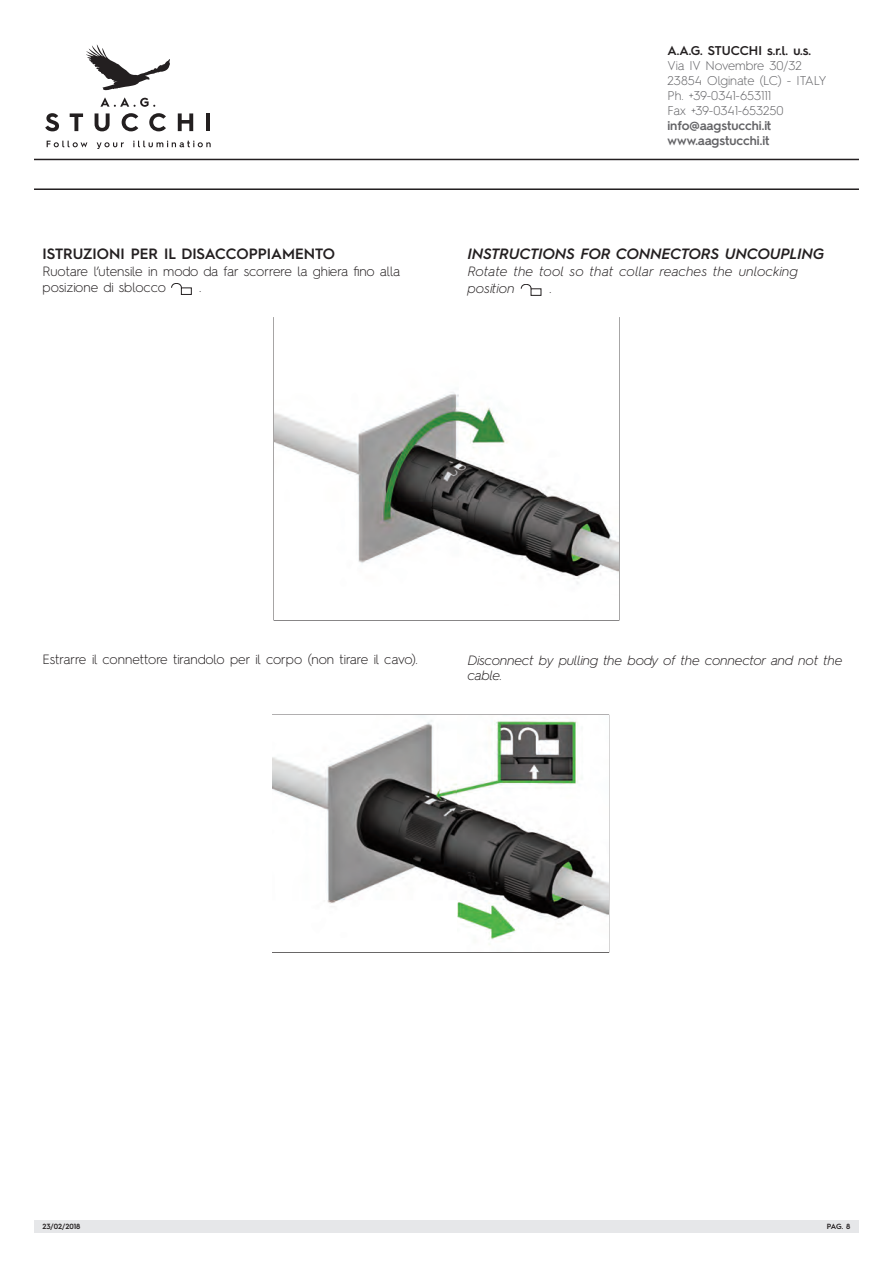
<style>
.page{position:relative;width:893px;height:1263px;background:#fff}
.page>*{position:absolute;margin:0;border:0;box-sizing:border-box;transform-origin:0 0}
.t1{font:italic 600 15px "Hurme Geometric Sans 2";color:#231f20}
.t2{font:600 15px "Hurme Geometric Sans 2";color:#231f20}
.t3{font:300 13.5px/16.2px "Hurme Geometric Sans 2";color:#231f20}
.t4{font:italic 300 13.5px/15px "Hurme Geometric Sans 2";color:#231f20}
.t5{font:italic 300 13.5px/17.4px "Hurme Geometric Sans 2";letter-spacing:.025em;color:#231f20}
.t6{font:300 12.75px/15px "Hurme Geometric Sans 2";color:#636366}
.t7{font:600 12.75px/15px "Hurme Geometric Sans 2";color:#636366}
.t8{font:600 12.75px "Hurme Geometric Sans 2";color:#231f20}
.t9{font:600 7.5px "Hurme Geometric Sans 2";color:#231f20}
</style>
<div class="page">
<div style="left:531px;top:288px;width:10px;height:8px;border:1px solid #231f20"></div>
<svg style="left:521px;top:284px;width:11px;height:5px"></svg>
<svg style="left:45px;top:113px;width:14px;height:18px"></svg>
<svg style="left:70px;top:113px;width:13px;height:18px"></svg>
<svg style="left:95px;top:113px;width:15px;height:18px"></svg>
<svg style="left:122px;top:113px;width:16px;height:18px"></svg>
<svg style="left:149px;top:113px;width:17px;height:18px"></svg>
<svg style="left:178px;top:113px;width:15px;height:18px"></svg>
<hr style="left:206px;top:113px;width:4px;height:18px;background:#231f20">
<svg style="left:100px;top:97px;width:55px;height:10px"></svg>
<svg style="left:86px;top:45px;width:84px;height:45px"></svg>
<svg style="left:47px;top:141px;width:40px;height:6px"></svg>
<svg style="left:97px;top:142px;width:27px;height:7px"></svg>
<svg style="left:133px;top:141px;width:78px;height:6px"></svg>
<hr style="left:34px;top:159px;width:825px;height:1px;background:#231f20">
<hr style="left:34px;top:188px;width:825px;height:2px;background:#231f20">
<div style="left:181px;top:288px;width:11px;height:7px;border:1px solid #231f20"></div>
<svg style="left:171px;top:283px;width:11px;height:5px"></svg>
<div style="left:34px;top:1220px;width:825px;height:13px;background:#e6e7e9"></div>
<img style="left:274px;top:392px;width:344px;height:192px">
<img style="left:273px;top:715px;width:335px;height:230px">
<p class="t2" style="left:43px;top:248px;width:294px">ISTRUZIONI PER IL DISACCOPPIAMENTO</p>
<p class="t3" style="left:43px;top:264px;width:359px">Ruotare l’utensile in modo da far scorrere la ghiera fino alla posizione di sblocco</p>
<p class="t3" style="left:199px;top:280px;width:4px">.</p>
<p class="t8" style="left:668px;top:46px;width:145px">A.A.G. STUCCHI s.r.l. u.s.</p>
<p class="t6" style="left:668px;top:59px;width:160px">Via IV Novembre 30/32<br>23854 Olginate (LC) - ITALY<br>Ph. +39-0341-653111<br>Fax +39-0341-653250</p>
<p class="t7" style="left:668px;top:119px;width:105px">info@aagstucchi.it www.aagstucchi.it</p>
<p class="t1" style="left:468px;top:248px;width:358px">INSTRUCTIONS FOR CONNECTORS UNCOUPLING</p>
<p class="t5" style="left:468px;top:263px;width:332px">Rotate the tool so that collar reaches the unlocking position</p>
<p class="t4" style="left:550px;top:282px;width:4px">.</p>
<p class="t3" style="left:43px;top:653px;width:377px">Estrarre il connettore tirandolo per il corpo (non tirare il cavo).</p>
<p class="t4" style="left:468px;top:654px;width:376px">Disconnect by pulling the body of the connector and not the cable.</p>
<p class="t9" style="left:43px;top:1224px;width:39px">23/02/2018</p>
<p class="t9" style="left:827px;top:1224px;width:25px">PAG. 8</p>
</div>
